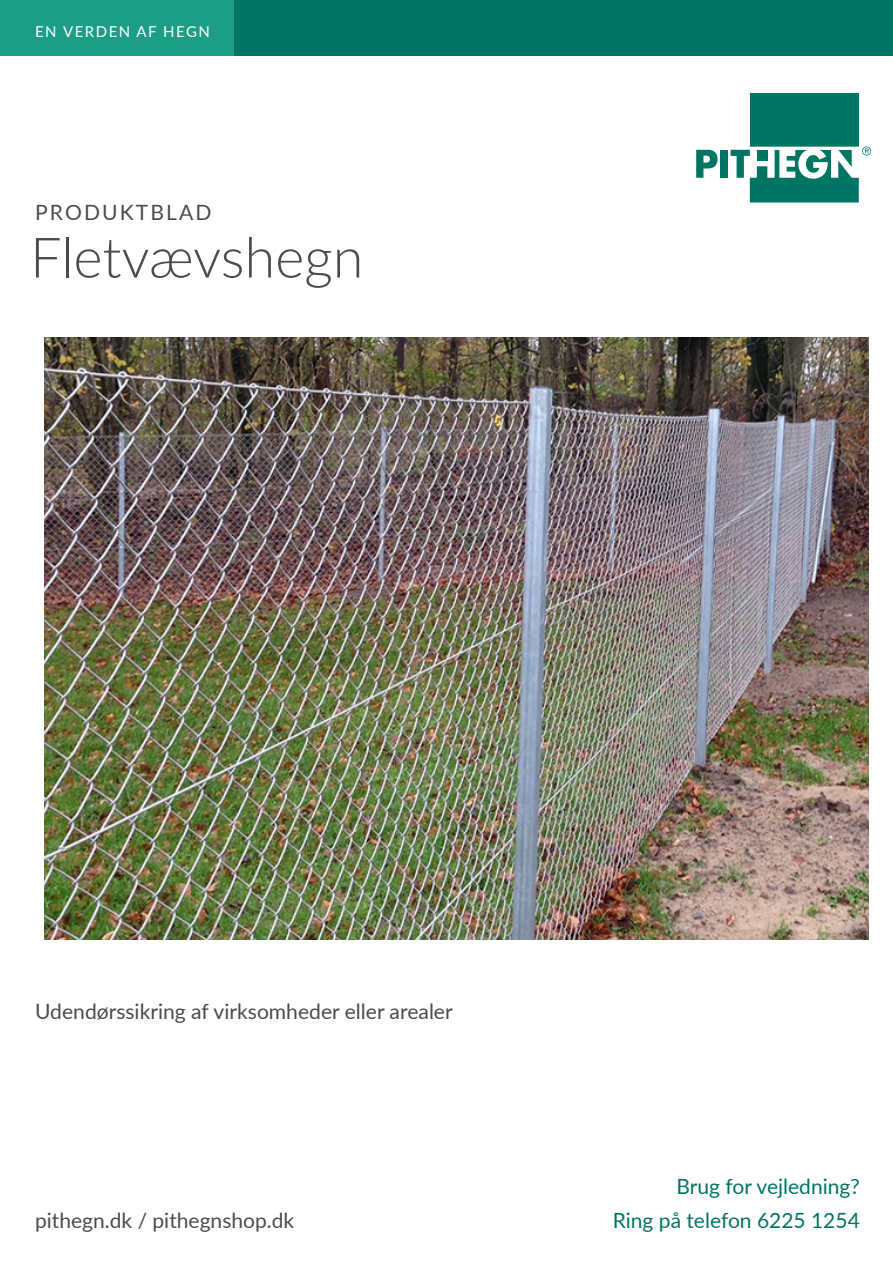
<style>
.page{position:relative;width:893px;height:1263px;background:#fff}
.page>*{position:absolute;margin:0;border:0;box-sizing:border-box;transform-origin:0 0}
.t1{font:300 55.8px "Lato";color:#4b4c4d}
.Brødtekst_9_11_5pt{font:21.15px "Lato";color:#4b4c4d}
.Brødtekst_9_11_5pt-2{font:21.15px "Lato";letter-spacing:.1em;color:#4b4c4d}
.t2{font:21px "Lato";color:#007563}
.t3{font:21px "Lato";color:#4b4c4d}
.t4{font:15px "Lato";letter-spacing:.1em;color:#fff}
</style>
<div class="page">
<img style="left:44px;top:337px;width:825px;height:603px">
<div style="left:0;top:0;width:893px;height:55px;background:#007563"></div>
<div style="left:0;top:0;width:234px;height:55px;background:#1b9d86"></div>
<svg style="left:696px;top:150px;width:21px;height:28px"></svg>
<div style="left:721px;top:150px;width:7px;height:28px;background:#007563"></div>
<div style="left:750px;top:94px;width:109px;height:52px;background:#007563"></div>
<svg style="left:731px;top:146px;width:140px;height:56px"></svg>
<p class="t4" style="left:35px;top:20px;width:176px">EN VERDEN AF HEGN</p>
<p class="Brødtekst_9_11_5pt-2" style="left:35px;top:197px;width:178px">PRODUKTBLAD</p>
<p class="t1" style="left:30px;top:219px;width:335px">Fletvævshegn</p>
<p class="Brødtekst_9_11_5pt" style="left:35px;top:996px;width:419px">Udendørssikring af virksomheder eller arealer</p>
<p class="t3" style="left:35px;top:1206px;width:261px">pithegn.dk / pithegnshop.dk</p>
<p class="t2" style="left:676px;top:1171px;width:185px">Brug for vejledning?</p>
<p class="t2" style="left:613px;top:1205px;width:248px">Ring på telefon 6225 1254</p>
</div>
